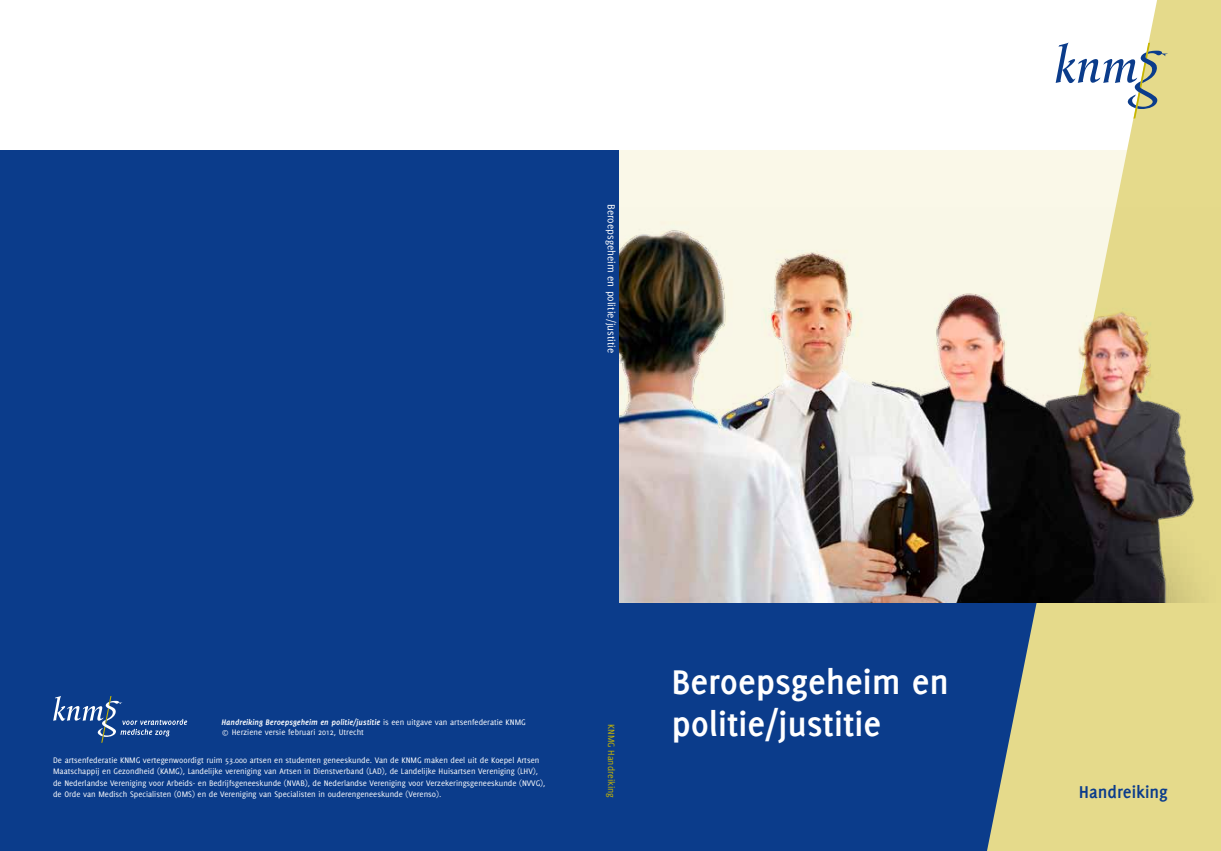
<style>
.page{position:relative;width:1221px;height:851px;background:#fff}
.page>*{position:absolute;margin:0;border:0;box-sizing:border-box;transform-origin:0 0}
.t1{font:700 37.5px/42.5px "Delicious";color:#fff}
.t2{font:700 18.75px "Delicious";color:#0b3c8b}
.t3{font:11.25px "Delicious";color:#fff}
.t4{font:10px "Delicious";color:#c7b600}
.t5{font:8.75px/11.2px "Delicious";color:#fff}
.s1{font-weight:700;font-style:italic}
</style>
<div class="page">
<div style="left:618px;top:602px;width:603px;height:248px;background:#0b3c8b"></div>
<div style="left:618px;top:151px;width:603px;height:451px;background:#faf8e8"></div>
<svg style="left:987px;top:0;width:234px;height:850px;fill:#e5da8b"></svg>
<svg style="left:1055px;top:43px;width:113px;height:76px"></svg>
<img style="left:618px;top:207px;width:603px;height:395px">
<div style="left:0;top:151px;width:602px;height:699px;background:#0b3c8b"></div>
<div style="left:602px;top:151px;width:16px;height:699px;background:#0b3c8b"></div>
<svg style="left:53px;top:696px;width:134px;height:46px"></svg>
<p class="t3" style="left:618px;top:204px;width:151px;rotate:90deg">Beroepsgeheim en politie/justitie</p>
<p class="t5" style="left:221px;top:716px;width:306px;line-height:10px"><span class="s1">Handreiking Beroepsgeheim en politie/justitie</span> is een uitgave van artsenfederatie KNMG © Herziene versie februari 2012, Utrecht</p>
<p class="t5" style="left:53px;top:754px;width:494px">De artsenfederatie KNMG vertegenwoordigt ruim 53.000 artsen en studenten geneeskunde. Van de KNMG maken deel uit de Koepel Artsen Maatschappij en Gezondheid (KAMG), Landelijke vereniging van Artsen in Dienstverband (LAD), de Landelijke Huisartsen Vereniging (LHV), de Nederlandse Vereniging voor Arbeids- en Bedrijfsgeneeskunde (NVAB), de Nederlandse Vereniging voor Verzekeringsgeneeskunde (NVVG), de Orde van Medisch Specialisten (OMS) en de Vereniging van Specialisten in ouderengeneeskunde (Verenso).</p>
<p class="t4" style="left:617px;top:724px;width:75px;rotate:90deg">KNMG Handreiking</p>
<h1 class="t1" style="left:671px;top:659px;width:279px">Beroepsgeheim en politie/justitie</h1>
<h2 class="t2" style="left:1078px;top:780px;width:91px">Handreiking</h2>
</div>
